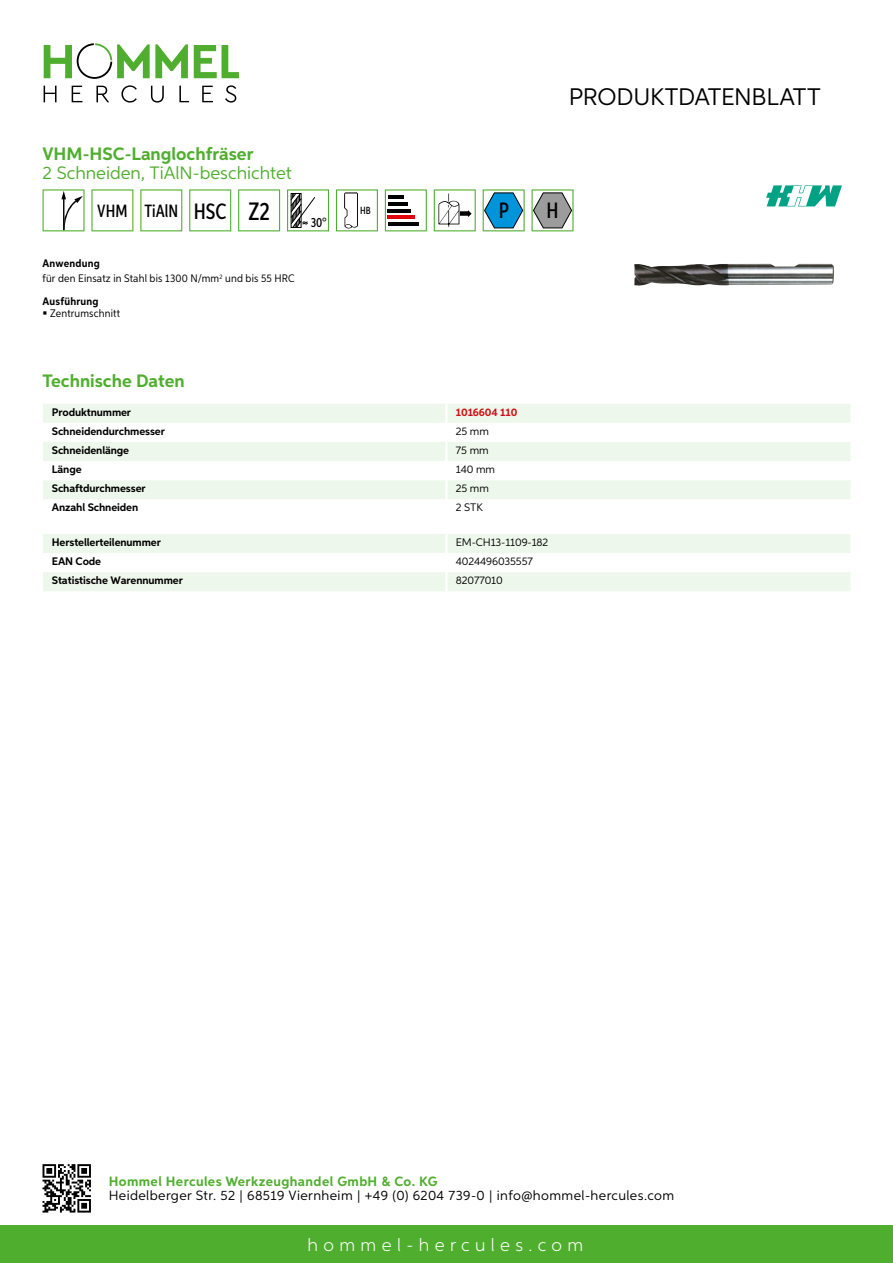
<style>
.page{position:relative;width:893px;height:1263px;background:#fff}
.page>*{position:absolute;margin:0;border:0;box-sizing:border-box;transform-origin:0 0}
.t1{font:24px "Aspira";letter-spacing:-.01em;color:#000}
.t2{font:500 22.2px "Aspira XX Nar";color:#000}
.t3{font:700 18px "Aspira";color:#50ae2f}
.t4{font:18px "Aspira";color:#50ae2f}
.t5{font:300 18px "Aspira";letter-spacing:.3em;color:#fff}
.t6{font:500 17.85px "Aspira XX Nar";color:#000}
.t7{font:13.5px "Aspira";letter-spacing:.03em;color:#000}
.t8{font:700 13.5px "Aspira";letter-spacing:.03em;color:#50ae2f}
.t9{font:500 13.35px "Aspira XX Nar";color:#000}
.t10{font:700 10.95px "Aspira";letter-spacing:-.01em;color:#000}
.t11{font:10.95px/15.1px "Aspira Nar";letter-spacing:.015em;color:#000}
.t12{font:10.95px "Aspira";letter-spacing:-.01em;color:#000}
.t13{font:700 10.95px "Aspira";letter-spacing:-.01em;color:#cd1013}
.t14{font:700 10.95px "Aspira Nar";letter-spacing:.02em;color:#000}
.t15{font:500 10.35px "Aspira XX Nar";color:#000}
.s1{font-size:22.2px}
.s2{font-size:25.2px}
.s3{font-weight:700}
</style>
<div class="page">
<div style="left:0;top:1226px;width:893px;height:37px;background:#50ae2f"></div>
<svg style="left:43px;top:1164px;width:48px;height:48px"></svg>
<svg style="left:194px;top:45px;width:45px;height:33px"></svg>
<svg style="left:44px;top:43px;width:144px;height:36px"></svg>
<svg style="left:44px;top:86px;width:13px;height:16px"></svg>
<svg style="left:72px;top:86px;width:10px;height:16px"></svg>
<svg style="left:96px;top:86px;width:13px;height:16px"></svg>
<svg style="left:121px;top:85px;width:16px;height:18px"></svg>
<svg style="left:151px;top:86px;width:13px;height:17px"></svg>
<svg style="left:179px;top:86px;width:10px;height:16px"></svg>
<svg style="left:202px;top:86px;width:11px;height:16px"></svg>
<svg style="left:225px;top:85px;width:11px;height:18px"></svg>
<div style="left:43px;top:404px;width:807px;height:19px;background:#eef7eb"></div>
<svg style="left:43px;top:442px;width:807px;height:57px;fill:#eef7eb"></svg>
<hr style="left:445px;top:404px;width:3px;height:19px;background:#fff">
<hr style="left:445px;top:442px;width:3px;height:19px;background:#fff">
<hr style="left:445px;top:461px;width:3px;height:19px;background:#fff">
<hr style="left:445px;top:480px;width:3px;height:19px;background:#fff">
<svg style="left:43px;top:534px;width:807px;height:57px"></svg>
<hr style="left:445px;top:572px;width:3px;height:19px;background:#fff">
<svg style="left:43px;top:189px;width:42px;height:42px"></svg>
<svg style="left:91px;top:189px;width:42px;height:42px"></svg>
<svg style="left:140px;top:189px;width:42px;height:42px"></svg>
<svg style="left:189px;top:189px;width:42px;height:42px"></svg>
<svg style="left:238px;top:189px;width:42px;height:42px"></svg>
<svg style="left:287px;top:189px;width:42px;height:42px"></svg>
<svg style="left:336px;top:189px;width:42px;height:42px"></svg>
<svg style="left:385px;top:189px;width:42px;height:42px"></svg>
<hr style="left:388px;top:196px;width:16px;height:3px;background:#000">
<hr style="left:388px;top:202px;width:19px;height:4px;background:#000">
<hr style="left:388px;top:209px;width:23px;height:3px;background:#000">
<hr style="left:388px;top:216px;width:27px;height:3px;background:#e3000b">
<hr style="left:388px;top:222px;width:30px;height:4px;background:#000">
<svg style="left:434px;top:189px;width:42px;height:42px"></svg>
<svg style="left:483px;top:189px;width:42px;height:42px"></svg>
<svg style="left:532px;top:189px;width:42px;height:42px"></svg>
<img style="left:634px;top:263px;width:200px;height:23px">
<svg style="left:766px;top:185px;width:76px;height:21px"></svg>
<h3 class="t3" style="left:43px;top:142px;width:213px">VHM-HSC-Langlochfräser</h3>
<h3 class="t4" style="left:43px;top:162px;width:251px">2 Schneiden, TiAlN -beschichtet</h3>
<h3 class="t6" style="left:97px;top:200px;width:174px">VHM TiAlN <span class="s1">HSC</span> <span class="s2">Z2</span></h3>
<p class="t11" style="left:43px;top:256px;width:254px"><span class="s3">Anwendung<br></span>für den Einsatz in Stahl bis 1300 N/mm<sup>2</sup> und bis 55 HRC</p>
<p class="t14" style="left:43px;top:294px;width:58px">Ausführung</p>
<p class="t11" style="left:50px;top:306px;width:71px">Zentrumschnitt</p>
<p class="t9" style="left:311px;top:215px;width:17px">30°</p>
<h1 class="t1" style="left:569px;top:82px;width:253px">Produktdatenblatt</h1>
<p class="t15" style="left:360px;top:204px;width:12px">HB</p>
<h2 class="t2" style="left:499px;top:197px;width:12px">P</h2>
<h2 class="t2" style="left:546px;top:197px;width:14px">H</h2>
<h3 class="t3" style="left:43px;top:369px;width:144px">Technische Daten</h3>
<p class="t10" style="left:52px;top:405px;width:81px">Produktnummer</p>
<p class="t13" style="left:456px;top:405px;width:63px">1016604 110</p>
<p class="t10" style="left:52px;top:424px;width:115px">Schneidendurchmesser</p>
<p class="t12" style="left:456px;top:424px;width:35px">25 mm</p>
<p class="t10" style="left:52px;top:443px;width:79px">Schneidenlänge</p>
<p class="t12" style="left:456px;top:443px;width:34px">75 mm</p>
<p class="t10" style="left:52px;top:462px;width:31px">Länge</p>
<p class="t12" style="left:456px;top:463px;width:41px">140 mm</p>
<p class="t10" style="left:52px;top:482px;width:95px">Schaftdurchmesser</p>
<p class="t12" style="left:456px;top:482px;width:35px">25 mm</p>
<p class="t10" style="left:52px;top:501px;width:88px">Anzahl Schneiden</p>
<p class="t12" style="left:456px;top:501px;width:22px">2 STK</p>
<p class="t10" style="left:52px;top:535px;width:111px">Herstellerteilenummer</p>
<p class="t12" style="left:456px;top:535px;width:94px">EM-CH13-1109-182</p>
<p class="t10" style="left:52px;top:554px;width:51px">EAN Code</p>
<p class="t12" style="left:456px;top:554px;width:79px">4024496035557</p>
<p class="t10" style="left:52px;top:574px;width:132px">Statistische Warennummer</p>
<p class="t12" style="left:456px;top:574px;width:49px">82077010</p>
<p class="t8" style="left:109px;top:1172px;width:330px">Hommel Hercules Werkzeughandel GmbH &amp; Co. KG</p>
<p class="t7" style="left:109px;top:1187px;width:567px">Heidelberger Str. 52 | 68519 Viernheim | +49 (0) 6204 739-0 | info@hommel-hercules.com</p>
<h3 class="t5" style="left:307px;top:1234px;width:277px">hommel-hercules.com</h3>
</div>
